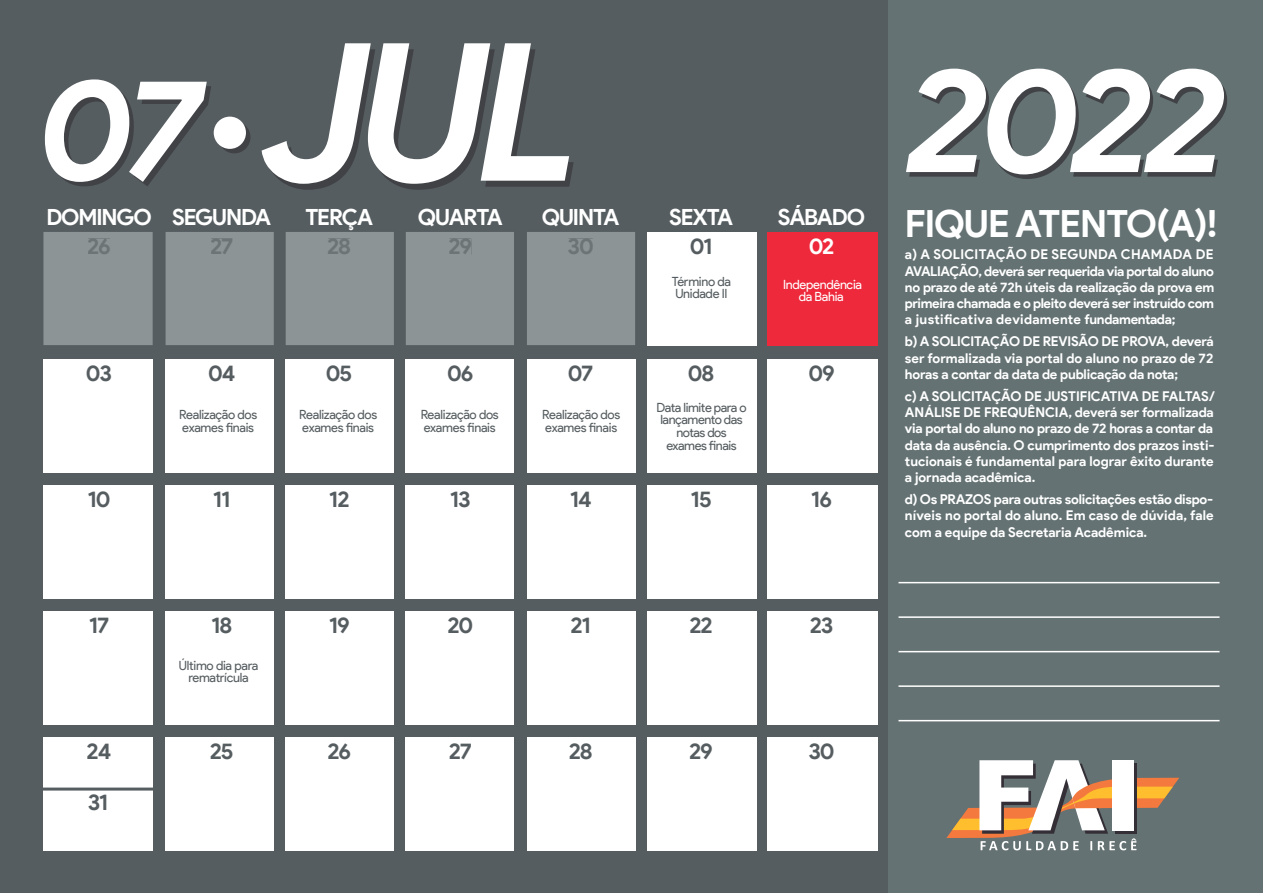
<style>
.page{position:relative;width:1263px;height:893px;background:#565d60}
.page>*{position:absolute;margin:0;border:0;box-sizing:border-box;transform-origin:0 0}
.t1{font:italic 700 191.85px "Product Sans";color:#fff}
.t2{font:italic 700 147.75px "Product Sans";color:#fff}
.t3{font:italic 700 143.1px "Product Sans";color:#fff}
.t4{font:700 37.5px "Product Sans";letter-spacing:-.025em;color:#fff}
.t5{font:700 22.35px "Product Sans";letter-spacing:-.05em;color:#565d60}
.t6{font:700 22.35px "Product Sans";letter-spacing:-.05em;color:#fff}
.t7{font:700 22.35px "Product Sans";letter-spacing:-.05em;color:#6d7476}
.t8{font:700 13.5px/16.2px "Product Sans";letter-spacing:-.005em;color:#fff;text-align:justify}
.t9{font:12.75px/12.8px "Product Sans";letter-spacing:-.025em;color:#565d60}
.t10{font:12.75px/12.8px "Product Sans";letter-spacing:-.02em;color:#fff;text-align:center}
</style>
<div class="page">
<div style="left:218px;top:121px;width:32px;height:32px;background:#404246;border-radius:50%"></div>
<div style="left:214px;top:117px;width:32px;height:32px;background:#fff;border-radius:50%"></div>
<div style="left:888px;top:0;width:375px;height:893px;background:#657273"></div>
<div style="left:647px;top:737px;width:109px;height:113px;background:#fff"></div>
<div style="left:527px;top:232px;width:108px;height:113px;background:#8d9496"></div>
<div style="left:527px;top:359px;width:108px;height:113px;background:#fff"></div>
<div style="left:527px;top:485px;width:108px;height:113px;background:#fff"></div>
<div style="left:527px;top:611px;width:108px;height:113px;background:#fff"></div>
<div style="left:527px;top:737px;width:108px;height:113px;background:#fff"></div>
<div style="left:647px;top:232px;width:109px;height:113px;background:#fff"></div>
<div style="left:647px;top:359px;width:109px;height:113px;background:#fff"></div>
<div style="left:647px;top:485px;width:109px;height:113px;background:#fff"></div>
<div style="left:647px;top:611px;width:109px;height:113px;background:#fff"></div>
<div style="left:767px;top:232px;width:110px;height:113px;background:#ee293b"></div>
<div style="left:767px;top:359px;width:110px;height:113px;background:#fff"></div>
<div style="left:767px;top:485px;width:110px;height:113px;background:#fff"></div>
<div style="left:767px;top:611px;width:110px;height:113px;background:#fff"></div>
<div style="left:43px;top:232px;width:110px;height:113px;background:#8d9496"></div>
<div style="left:43px;top:359px;width:110px;height:113px;background:#fff"></div>
<div style="left:43px;top:485px;width:110px;height:113px;background:#fff"></div>
<div style="left:43px;top:611px;width:110px;height:113px;background:#fff"></div>
<div style="left:43px;top:737px;width:110px;height:113px;background:#fff"></div>
<div style="left:166px;top:232px;width:108px;height:113px;background:#8d9496"></div>
<div style="left:166px;top:359px;width:108px;height:113px;background:#fff"></div>
<div style="left:166px;top:485px;width:108px;height:113px;background:#fff"></div>
<div style="left:166px;top:611px;width:108px;height:113px;background:#fff"></div>
<div style="left:166px;top:737px;width:108px;height:113px;background:#fff"></div>
<div style="left:286px;top:232px;width:108px;height:113px;background:#8d9496"></div>
<div style="left:286px;top:359px;width:108px;height:113px;background:#fff"></div>
<div style="left:286px;top:485px;width:108px;height:113px;background:#fff"></div>
<div style="left:286px;top:611px;width:108px;height:113px;background:#fff"></div>
<div style="left:286px;top:737px;width:108px;height:113px;background:#fff"></div>
<div style="left:406px;top:232px;width:108px;height:113px;background:#8d9496"></div>
<div style="left:406px;top:359px;width:108px;height:113px;background:#fff"></div>
<div style="left:406px;top:485px;width:108px;height:113px;background:#fff"></div>
<div style="left:406px;top:611px;width:108px;height:113px;background:#fff"></div>
<div style="left:406px;top:737px;width:108px;height:113px;background:#fff"></div>
<div style="left:88px;top:239px;width:22px;height:16px;background:#8d9496"></div>
<div style="left:211px;top:239px;width:21px;height:16px;background:#8d9496"></div>
<div style="left:328px;top:239px;width:22px;height:16px;background:#8d9496"></div>
<div style="left:449px;top:239px;width:22px;height:16px;background:#8d9496"></div>
<div style="left:568px;top:239px;width:25px;height:16px;background:#8d9496"></div>
<div style="left:767px;top:737px;width:110px;height:113px;background:#fff"></div>
<svg style="left:946px;top:760px;width:233px;height:90px"></svg>
<div style="left:1115px;top:764px;width:21px;height:70px;background:#342f36"></div>
<div style="left:1112px;top:760px;width:22px;height:70px;background:#fff"></div>
<hr style="left:38px;top:787px;width:121px;height:3px;background:#565d60">
<hr style="left:898px;top:720px;width:321px;height:1px;background:#fff">
<hr style="left:898px;top:685px;width:321px;height:2px;background:#fff">
<hr style="left:898px;top:651px;width:321px;height:1px;background:#fff">
<hr style="left:898px;top:616px;width:321px;height:2px;background:#fff">
<hr style="left:898px;top:582px;width:321px;height:1px;background:#fff">
<h1 class="t1" style="left:263px;top:-4px;width:320px">JUL</h1>
<h3 class="t6" style="left:305px;top:204px;width:69px">TERÇA</h3>
<h3 class="t6" style="left:418px;top:204px;width:86px">QUARTA</h3>
<h3 class="t6" style="left:542px;top:204px;width:79px">QUINTA</h3>
<h3 class="t6" style="left:669px;top:204px;width:66px">SEXTA</h3>
<h3 class="t6" style="left:778px;top:204px;width:89px">SÁBADO</h3>
<h3 class="t3" style="left:40px;top:42px;width:166px">07</h3>
<h3 class="t6" style="left:46px;top:204px;width:107px">DOMINGO</h3>
<h3 class="t6" style="left:172px;top:204px;width:100px">SEGUNDA</h3>
<h3 class="t7" style="left:87px;top:233px;width:25px">26</h3>
<h3 class="t7" style="left:210px;top:233px;width:25px">27</h3>
<h3 class="t7" style="left:327px;top:233px;width:25px">28</h3>
<h3 class="t7" style="left:448px;top:233px;width:25px">29</h3>
<h3 class="t7" style="left:568px;top:233px;width:28px">30</h3>
<h3 class="t5" style="left:690px;top:233px;width:24px">01</h3>
<h3 class="t6" style="left:809px;top:233px;width:27px">02</h3>
<p class="t9" style="left:672px;top:275px;width:61px">Término da<br>Unidade II</p>
<p class="t10" style="left:783px;top:278px;width:80px">Independência da Bahia</p>
<h3 class="t5" style="left:86px;top:360px;width:28px">03</h3>
<h3 class="t5" style="left:208px;top:360px;width:29px">04</h3>
<h3 class="t5" style="left:326px;top:360px;width:28px">05</h3>
<h3 class="t5" style="left:447px;top:360px;width:28px">06</h3>
<h3 class="t5" style="left:568px;top:360px;width:27px">07</h3>
<h3 class="t5" style="left:688px;top:360px;width:28px">08</h3>
<h3 class="t5" style="left:808px;top:360px;width:28px">09</h3>
<p class="t9" style="left:179px;top:409px;width:80px">Realização dos exames finais</p>
<p class="t9" style="left:299px;top:409px;width:80px">Realização dos exames finais</p>
<p class="t9" style="left:421px;top:409px;width:80px">Realização dos exames finais</p>
<p class="t9" style="left:542px;top:409px;width:80px">Realização dos exames finais</p>
<p class="t9" style="left:656px;top:401px;width:92px;text-align:center">Data limite para o lançamento das notas dos exames finais</p>
<h3 class="t5" style="left:87px;top:485px;width:25px">10</h3>
<h3 class="t5" style="left:213px;top:485px;width:19px">11</h3>
<h3 class="t5" style="left:329px;top:485px;width:22px">12</h3>
<h3 class="t5" style="left:450px;top:485px;width:22px">13</h3>
<h3 class="t5" style="left:570px;top:485px;width:24px">14</h3>
<h3 class="t5" style="left:690px;top:485px;width:23px">15</h3>
<h3 class="t5" style="left:811px;top:485px;width:23px">16</h3>
<h3 class="t5" style="left:89px;top:612px;width:22px">17</h3>
<h3 class="t5" style="left:211px;top:612px;width:23px">18</h3>
<h3 class="t5" style="left:329px;top:612px;width:23px">19</h3>
<h3 class="t5" style="left:447px;top:612px;width:27px">20</h3>
<h3 class="t5" style="left:570px;top:612px;width:22px">21</h3>
<h3 class="t5" style="left:689px;top:612px;width:25px">22</h3>
<h3 class="t5" style="left:810px;top:612px;width:25px">23</h3>
<p class="t9" style="left:179px;top:659px;width:81px;text-align:center">Último dia para rematrícula</p>
<h3 class="t5" style="left:87px;top:738px;width:26px">24</h3>
<h3 class="t5" style="left:210px;top:738px;width:25px">25</h3>
<h3 class="t5" style="left:327px;top:738px;width:25px">26</h3>
<h3 class="t5" style="left:449px;top:738px;width:25px">27</h3>
<h3 class="t5" style="left:569px;top:738px;width:25px">28</h3>
<h3 class="t5" style="left:689px;top:738px;width:25px">29</h3>
<h3 class="t5" style="left:808px;top:738px;width:28px">30</h3>
<h3 class="t5" style="left:88px;top:788px;width:22px">31</h3>
<h2 class="t2" style="left:908px;top:30px;width:321px">2022</h2>
<h3 class="t4" style="left:905px;top:201px;width:314px">FIQUE ATENTO(A)!</h3>
<p class="t8" style="left:905px;top:247px;width:311px">a) A SOLICITAÇÃO DE SEGUNDA CHAMADA DE AVALIAÇÃO, deverá ser requerida via portal do aluno no prazo de até 72h úteis da realização da prova em primeira chamada e o pleito deverá ser instruído com a justificativa devidamente fundamentada;</p>
<p class="t8" style="left:905px;top:334px;width:310px">b) A SOLICITAÇÃO DE REVISÃO DE PROVA, deverá ser formalizada via portal do aluno no prazo de 72 horas a contar da data de publicação da nota;</p>
<p class="t8" style="left:905px;top:388px;width:312px;text-align:left">c) A SOLICITAÇÃO DE JUSTIFICATIVA DE FALTAS/ ANÁLISE DE FREQUÊNCIA, deverá ser formalizada via portal do aluno no prazo de 72 horas a contar da data da ausência. O cumprimento dos prazos insti&shy;tucionais é fundamental para lograr êxito durante a jornada acadêmica.</p>
<p class="t8" style="left:905px;top:492px;width:310px">d) Os PRAZOS para outras solicitações estão dispo&shy;níveis no portal do aluno. Em caso de dúvida, fale com a equipe da Secretaria Acadêmica.</p>
</div>
